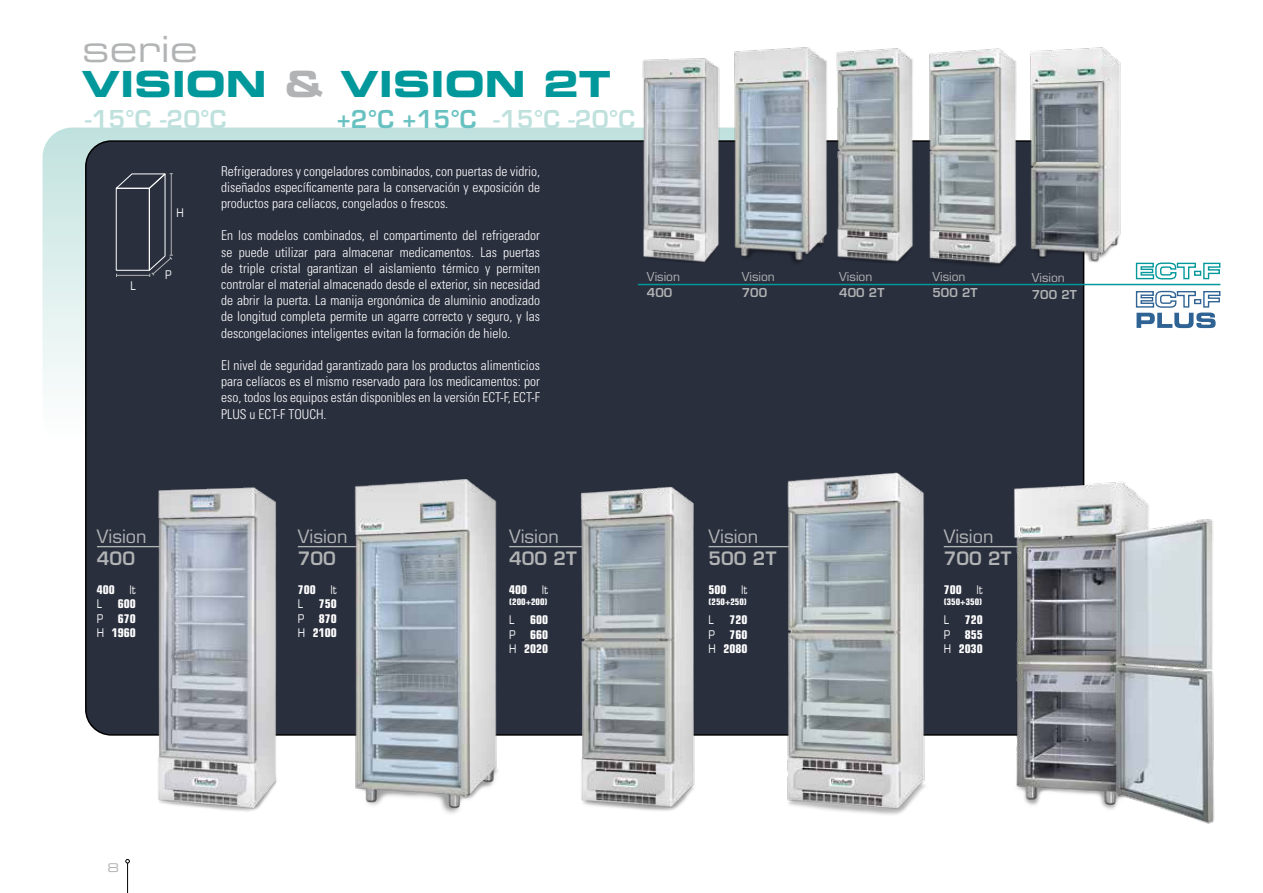
<style>
.page{position:relative;width:1263px;height:893px;background:#fff}
.page>*{position:absolute;margin:0;border:0;box-sizing:border-box;transform-origin:0 0}
.t1{font:36px "Eurostile LT Std Bold Ex 2";color:#00989a}
.t2{font:36px "Eurostile LT Std Ex 2";color:#b1b3b4}
.t3{font:600 24px "Eurostile LT Std";color:#bfe1dd}
.t4{font:18px "Eurostile LT Std";color:#b1b3b4}
.t5{font:600 18px "Eurostile LT Std";color:#b1b3b4}
.t6{font:300 condensed 13.5px/16.2px "Univers LT Std";color:#fff;text-align:justify}
.t7{font:700 condensed 12px/14.4px "Eurostile LT Std";color:#fff;text-align:justify}
.t8{font:12px "Eurostile LT Std";color:#b1b3b4}
.t9{font:600 12px "Eurostile LT Std";color:#b1b3b4}
.t10{font:condensed 12px "Eurostile LT Std";color:#fff}
.t11{font:12px "Eurostile LT Std Ex 2";color:#b1b3b4}
.t12{font:700 condensed 9px "Eurostile LT Std";color:#fff}
.s1{color:#b1b3b4}
.s2{color:#68c1c1}
.s3{font-weight:400}
</style>
<div class="page">
<svg style="left:43px;top:128px;width:765px;height:318px"></svg>
<div style="left:86px;top:141px;width:998px;height:594px;background:#2a2f3e;border-radius:26px"></div>
<hr style="left:127px;top:863px;width:1px;height:30px;background:#000">
<svg style="left:125px;top:859px;width:5px;height:4px"></svg>
<svg style="left:115px;top:173px;width:58px;height:104px"></svg>
<hr style="left:97px;top:546px;width:106px;height:1px;background:#b1b3b4">
<hr style="left:298px;top:546px;width:106px;height:1px;background:#b1b3b4">
<img style="left:145px;top:487px;width:146px;height:325px">
<img style="left:351px;top:479px;width:148px;height:335px">
<hr style="left:509px;top:546px;width:106px;height:1px;background:#b1b3b4">
<hr style="left:708px;top:546px;width:107px;height:1px;background:#b1b3b4">
<hr style="left:944px;top:546px;width:106px;height:1px;background:#b1b3b4">
<img style="left:570px;top:486px;width:135px;height:325px">
<img style="left:780px;top:472px;width:151px;height:343px">
<img style="left:1007px;top:474px;width:208px;height:350px">
<hr style="left:638px;top:284px;width:582px;height:1px;background:#00989a">
<svg style="left:1135px;top:262px;width:86px;height:18px"></svg>
<svg style="left:1135px;top:290px;width:86px;height:38px"></svg>
<img style="left:636px;top:58px;width:90px;height:205px">
<img style="left:731px;top:47px;width:99px;height:216px">
<img style="left:830px;top:48px;width:89px;height:215px">
<img style="left:924px;top:48px;width:97px;height:218px">
<img style="left:1024px;top:47px;width:97px;height:223px">
<h1 class="t2" style="left:82px;top:25px;width:117px">serie</h1>
<h1 class="t1" style="left:82px;top:58px;width:531px">VISION <span class="s1">&amp;</span> VISION 2T</h1>
<h2 class="t3" style="left:85px;top:104px;width:143px">-15°C -20°C</h2>
<h2 class="t3" style="left:337px;top:104px;width:300px"><span class="s2">+2°C +15°C</span> -15°C -20°C</h2>
<p class="t10" style="left:130px;top:278px;width:7px">L</p>
<p class="t10" style="left:176px;top:206px;width:9px">H</p>
<p class="t10" style="left:165px;top:267px;width:8px">P</p>
<p class="t6" style="left:221px;top:163px;width:320px">Refrigeradores y congeladores combinados, con puertas de vidrio, diseñados específicamente para la conservación y exposición de productos para celíacos, congelados o frescos.</p>
<p class="t6" style="left:221px;top:228px;width:320px">En los modelos combinados, el compartimento del refrigerador se puede utilizar para almacenar medicamentos. Las puertas de triple cristal garantizan el aislamiento térmico y permiten controlar el material almacenado desde el exterior, sin necesidad de abrir la puerta. La manija ergonómica de aluminio anodizado de longitud completa permite un agarre correcto y seguro, y las descongelaciones inteligentes evitan la formación de hielo.</p>
<p class="t6" style="left:221px;top:357px;width:320px">El nivel de seguridad garantizado para los productos alimenticios para celíacos es el mismo reservado para los medicamentos: por eso, todos los equipos están disponibles en la versión ECT-F, ECT-F PLUS u ECT-F TOUCH.</p>
<p class="t8" style="left:647px;top:269px;width:35px">Vision</p>
<p class="t9" style="left:647px;top:285px;width:27px">400</p>
<p class="t8" style="left:742px;top:269px;width:35px">Vision</p>
<p class="t9" style="left:742px;top:285px;width:27px">700</p>
<h3 class="t4" style="left:97px;top:525px;width:51px">Vision</h3>
<h3 class="t5" style="left:97px;top:547px;width:40px">400</h3>
<p class="t7" style="left:97px;top:582px;width:41px">400 <span class="s3">lt<br>L</span></p>
<p class="t7" style="left:97px;top:597px;width:40px;text-indent:21px">600<br><span class="s3">P</span> 670<br><span class="s3">H</span> 1960</p>
<h3 class="t4" style="left:298px;top:525px;width:51px">Vision</h3>
<h3 class="t5" style="left:298px;top:547px;width:40px">700</h3>
<p class="t7" style="left:298px;top:582px;width:40px">700 <span class="s3">lt<br>L</span></p>
<p class="t7" style="left:298px;top:597px;width:40px;text-indent:21px">750<br><span class="s3">P</span> 870<br><span class="s3">H</span> 2100</p>
<h3 class="t4" style="left:509px;top:525px;width:51px">Vision</h3>
<h3 class="t5" style="left:509px;top:547px;width:69px">400 2T</h3>
<p class="t7" style="left:509px;top:582px;width:40px">400 <span class="s3">lt</span></p>
<p class="t12" style="left:509px;top:596px;width:40px">(200+200)</p>
<p class="t10" style="left:509px;top:613px;width:7px">L</p>
<p class="t7" style="left:509px;top:613px;width:40px;text-indent:21px">600<br><span class="s3">P</span> 660<br><span class="s3">H</span> 2020</p>
<h3 class="t4" style="left:708px;top:525px;width:51px">Vision</h3>
<h3 class="t5" style="left:708px;top:547px;width:69px">500 2T</h3>
<p class="t7" style="left:708px;top:582px;width:40px">500 <span class="s3">lt</span></p>
<p class="t12" style="left:708px;top:596px;width:40px">(250+250)</p>
<p class="t10" style="left:708px;top:613px;width:7px">L</p>
<p class="t7" style="left:708px;top:613px;width:40px;text-indent:21px">720<br><span class="s3">P</span> 760<br><span class="s3">H</span> 2080</p>
<p class="t8" style="left:839px;top:269px;width:35px">Vision</p>
<p class="t9" style="left:839px;top:285px;width:47px">400 2T</p>
<p class="t8" style="left:932px;top:269px;width:35px">Vision</p>
<p class="t9" style="left:932px;top:285px;width:47px">500 2T</p>
<p class="t8" style="left:1032px;top:270px;width:35px">Vision</p>
<p class="t9" style="left:1032px;top:287px;width:47px">700 2T</p>
<h3 class="t4" style="left:944px;top:525px;width:51px">Vision</h3>
<h3 class="t5" style="left:944px;top:547px;width:69px">700 2T</h3>
<p class="t7" style="left:944px;top:582px;width:40px">700 <span class="s3">lt</span></p>
<p class="t12" style="left:944px;top:596px;width:40px">(350+350)</p>
<p class="t10" style="left:944px;top:613px;width:7px">L</p>
<p class="t7" style="left:944px;top:613px;width:40px;text-indent:21px">720<br><span class="s3">P</span> 855<br><span class="s3">H</span> 2030</p>
<p class="t11" style="left:107px;top:860px;width:13px">8</p>
</div>
